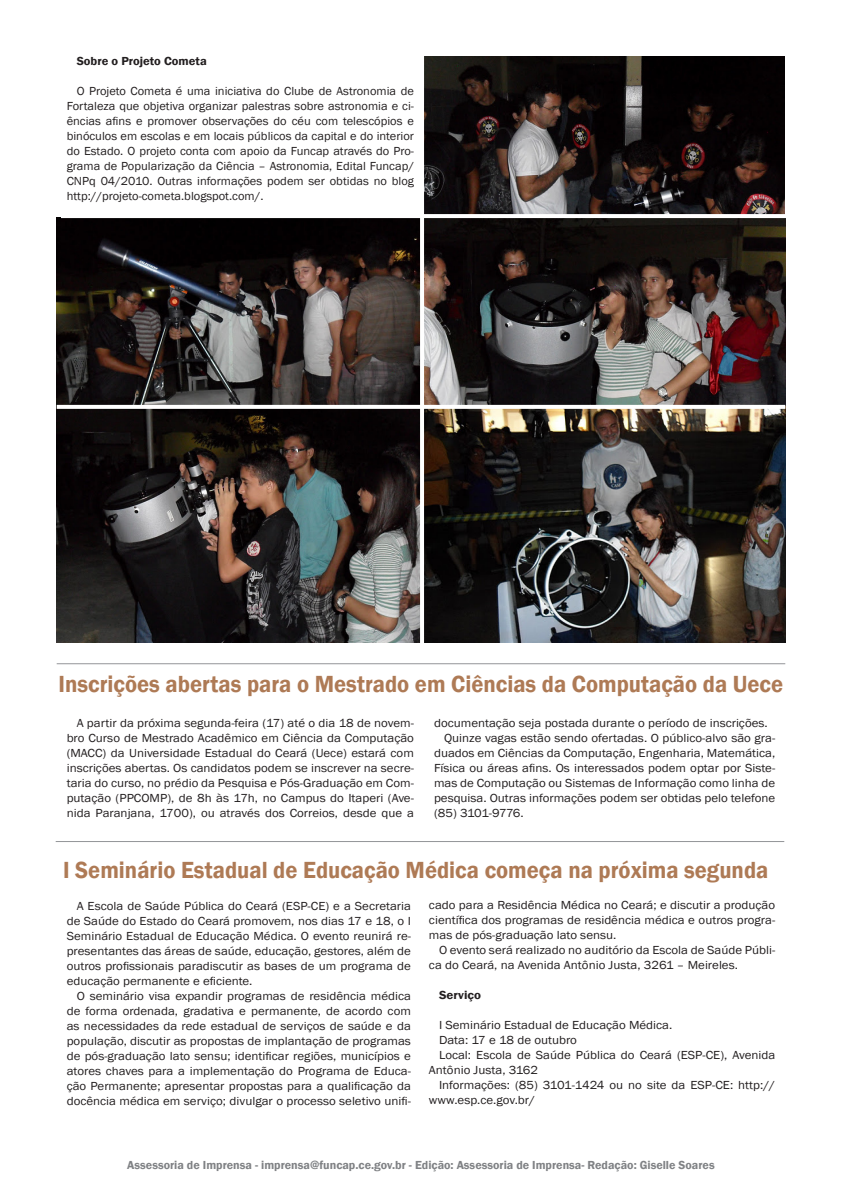
<style>
.page{position:relative;width:842px;height:1191px;background:#fff}
.page>*{position:absolute;margin:0;border:0;box-sizing:border-box;transform-origin:0 0}
.t1{font:600 24px "Franklin Gothic";color:#ae7a55;scale:.94 1}
.t2{font:12px/15px "Franklin Gothic";color:#231f20;text-align:justify;scale:1.08 1}
.t3{font:12px/15px "Franklin Gothic";color:#231f20;text-align:justify;scale:1.04 1}
.t4{font:600 12px "Franklin Gothic";color:#808285}
.t5{font:600 12px "Franklin Gothic";color:#231f20;scale:1.04 1}
.t6{font:600 12px "Franklin Gothic";color:#231f20;scale:1.08 1}
</style>
<div class="page">
<hr style="left:57px;top:663px;width:728px;height:1px;background:#939598">
<img style="left:424px;top:57px;width:362px;height:585px">
<img style="left:57px;top:218px;width:363px;height:424px">
<svg style="left:57px;top:405px;width:728px;height:4px"></svg>
<hr style="left:61px;top:214px;width:729px;height:4px;background:#fff">
<hr style="left:420px;top:0;width:4px;height:645px;background:#fff">
<hr style="left:56px;top:841px;width:728px;height:1px;background:#939598">
<p class="t5" style="left:77px;top:54px;width:127px">Sobre o Projeto Cometa</p>
<p class="t3" style="left:67px;top:84px;width:335px;text-indent:10px">O Projeto Cometa é uma iniciativa do Clube de Astronomia de Fortaleza que objetiva organizar palestras sobre astronomia e ci&shy;ências afins e promover observações do céu com telescópios e binóculos em escolas e em locais públicos da capital e do interior do Estado. O projeto conta com apoio da Funcap através do Pro&shy;grama de Popularização da Ciência – Astronomia, Edital Funcap/ CNPq 04/2010. Outras informações podem ser obtidas no blog http://projeto-cometa.blogspot.com/.</p>
<p class="t1" style="left:59px;top:669px;width:772px">Inscrições abertas para o Mestrado em Ciências da Computação da Uece</p>
<p class="t2" style="left:67px;top:715px;width:323px;text-indent:10px">A partir da próxima segunda-feira (17) até o dia 18 de novem&shy;bro Curso de Mestrado Acadêmico em Ciência da Computação (MACC) da Universidade Estadual do Ceará (Uece) estará com inscrições abertas. Os candidatos podem se inscrever na secre&shy;taria do curso, no prédio da Pesquisa e Pós-Graduação em Com&shy;putação (PPCOMP), de 8h às 17h, no Campus do Itaperi (Ave&shy;nida Paranjana, 1700), ou através dos Correios, desde que a</p>
<p class="t2" style="left:434px;top:715px;width:310px">documentação seja postada durante o período de inscrições.</p>
<p class="t2" style="left:434px;top:730px;width:317px;text-indent:10px">Quinze vagas estão sendo ofertadas. O público-alvo são gra&shy;duados em Ciências da Computação, Engenharia, Matemática, Física ou áreas afins. Os interessados podem optar por Siste&shy;mas de Computação ou Sistemas de Informação como linha de pesquisa. Outras informações podem ser obtidas pelo telefone (85) 3101-9776.</p>
<p class="t1" style="left:63px;top:855px;width:752px">I Seminário Estadual de Educação Médica começa na próxima segunda</p>
<p class="t2" style="left:67px;top:898px;width:320px;text-indent:10px">A Escola de Saúde Pública do Ceará (ESP-CE) e a Secretaria de Saúde do Estado do Ceará promovem, nos dias 17 e 18, o I Seminário Estadual de Educação Médica. O evento reunirá re&shy;presentantes das áreas de saúde, educação, gestores, além de outros profissionais paradiscutir as bases de um programa de educação permanente e eficiente.</p>
<p class="t2" style="left:67px;top:988px;width:320px;text-indent:10px">O seminário visa expandir programas de residência médica de forma ordenada, gradativa e permanente, de acordo com as necessidades da rede estadual de serviços de saúde e da população, discutir as propostas de implantação de programas de pós-graduação lato sensu; identificar regiões, municípios e atores chaves para a implementação do Programa de Educa&shy;ção Permanente; apresentar propostas para a qualificação da docência médica em serviço; divulgar o processo seletivo unifi-</p>
<p class="t2" style="left:429px;top:897px;width:322px">cado para a Residência Médica no Ceará; e discutir a produção científica dos programas de residência médica e outros progra&shy;mas de pós-graduação lato sensu.</p>
<p class="t2" style="left:429px;top:942px;width:322px;text-indent:10px">O evento será realizado no auditório da Escola de Saúde Públi&shy;ca do Ceará, na Avenida Antônio Justa, 3261 – Meireles.</p>
<p class="t6" style="left:439px;top:987px;width:40px">Serviço</p>
<p class="t2" style="left:439px;top:1017px;width:218px">I Seminário Estadual de Educação Médica.</p>
<p class="t2" style="left:439px;top:1032px;width:129px">Data: 17 e 18 de outubro</p>
<p class="t2" style="left:429px;top:1047px;width:322px;text-indent:10px">Local: Escola de Saúde Pública do Ceará (ESP-CE), Avenida<br>Antônio Justa, 3162</p>
<p class="t2" style="left:429px;top:1077px;width:322px;text-indent:10px">Informações: (85) 3101-1424 ou no site da ESP-CE: http:// www.esp.ce.gov.br/</p>
<p class="t4" style="left:127px;top:1157px;width:589px">Assessoria de Imprensa - imprensa@funcap.ce.gov.br - Edição: Assessoria de Imprensa- Redação: Giselle Soares</p>
</div>
